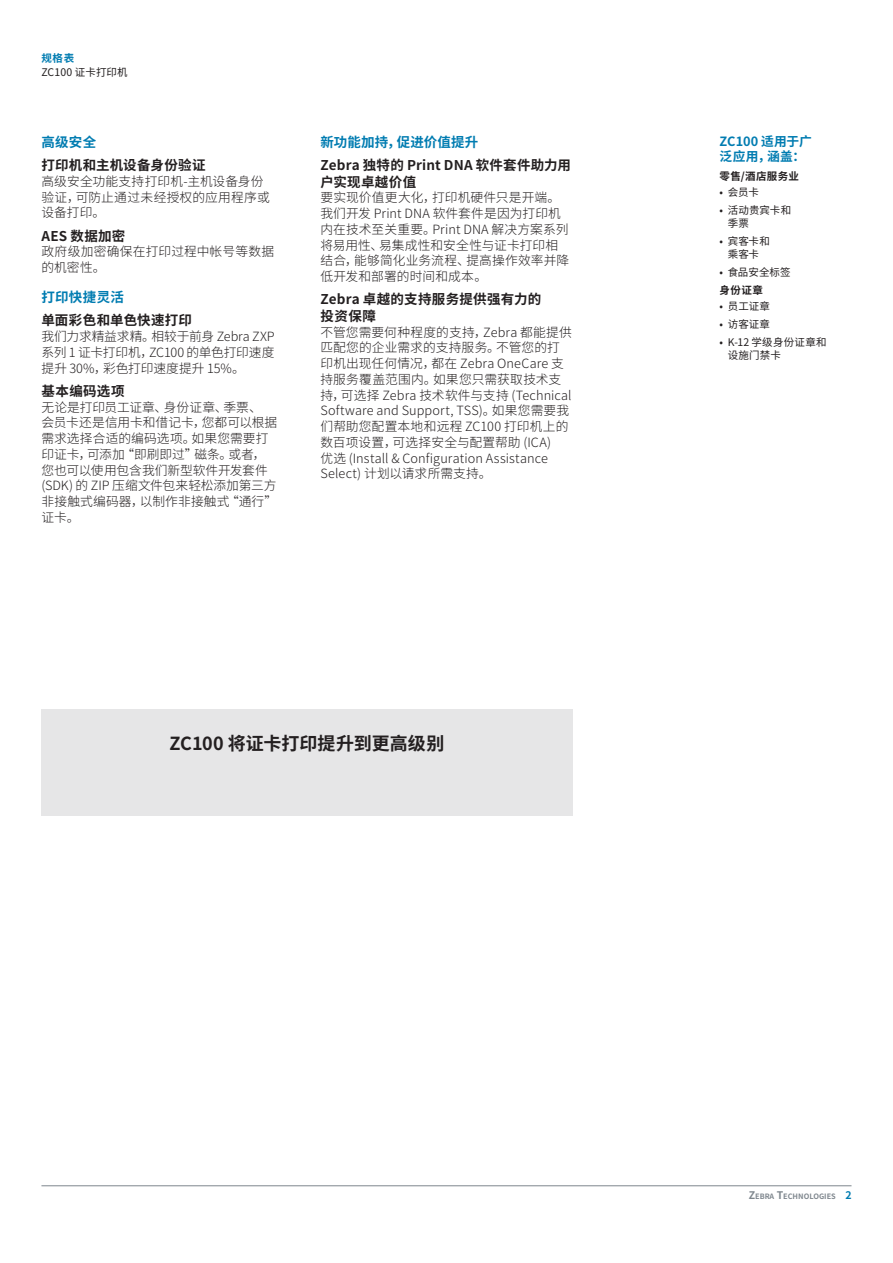
<style>
.page{position:relative;width:893px;height:1263px;background:#fff}
.page>*{position:absolute;margin:0;border:0;box-sizing:border-box;transform-origin:0 0}
.CTA-Call_To_Action{font:700 18px "Noto Sans CJ Ksc";color:#231f20}
.Heading-4{font:700 13.5px/16.5px "Noto Sans CJ Ksc";letter-spacing:.02em;color:#231f20}
.PILLAR{font:700 13.5px "Noto Sans CJ Ksc";letter-spacing:.015em;color:#007cb1}
.Body{font:700 13.5px "Noto Sans CJ Ksc";color:#007cb1}
.Body-2{font:300 12.75px/15.8px "Noto Sans CJ Ksc";letter-spacing:.005em;color:#231f20}
.Head_Color-Sidebar{font:700 12.75px/15px "Noto Sans CJ Ksc";letter-spacing:.01em;color:#007cb1}
.t1{font:10.5px/12.8px "Noto Sans CJ Ksc";letter-spacing:.015em;color:#231f20}
.Subhead-Sidebar{font:700 10.5px "Noto Sans CJ Ksc";letter-spacing:.035em;color:#231f20}
.Collateral_Type{font:700 10.5px "Noto Sans CJ Ksc";color:#007cb1}
.Footer_Right{font:700 7.35px "Noto Sans CJ Ksc";color:#7e868d}
.s1{font-size:10.5px}
.s2{font-size:10.5px;color:#007cb1}
</style>
<div class="page">
<hr style="left:41px;top:1185px;width:810px;height:1px;background:#7e868d">
<div style="left:41px;top:709px;width:531px;height:107px;background:#e6e6e7"></div>
<p class="Collateral_Type" style="left:41px;top:52px;width:34px">规格表</p>
<p class="t1" style="left:41px;top:66px;width:88px">ZC100 证卡打印机</p>
<p class="Body" style="left:41px;top:134px;width:56px">高级安全</p>
<p class="Heading-4" style="left:41px;top:157px;width:166px">打印机和主机设备身份验证</p>
<p class="Body-2" style="left:41px;top:174px;width:230px">高级安全功能支持打印机-主机设备身份验证，可防止通过未经授权的应用程序或设备打印。</p>
<p class="Heading-4" style="left:41px;top:228px;width:85px">AES 数据加密</p>
<p class="Body-2" style="left:41px;top:244px;width:234px">政府级加密确保在打印过程中帐号等数据的机密性。</p>
<p class="PILLAR" style="left:41px;top:290px;width:84px">打印快捷灵活</p>
<p class="Heading-4" style="left:41px;top:312px;width:152px">单面彩色和单色快速打印</p>
<p class="Body-2" style="left:41px;top:329px;width:235px;text-align:justify">我们力求精益求精。相较于前身 Zebra ZXP系列 1 证卡打印机，ZC100 的单色打印速度提升 30%，彩色打印速度提升 15%。</p>
<p class="Heading-4" style="left:41px;top:383px;width:85px">基本编码选项</p>
<p class="Body-2" style="left:41px;top:399px;width:237px">无论是打印员工证章、身份证章、季票、会员卡还是信用卡和借记卡，您都可以根据需求选择合适的编码选项。如果您需要打印证卡，可添加“即刷即过”磁条。或者，您也可以使用包含我们新型软件开发套件(SDK) 的 ZIP 压缩文件包来轻松添加第三方非接触式编码器，以制作非接触式“通行”证卡。</p>
<p class="PILLAR" style="left:320px;top:134px;width:159px">新功能加持，促进价值提升</p>
<p class="Heading-4" style="left:320px;top:157px;width:252px">Zebra 独特的 Print DNA 软件套件助力用户实现卓越价值</p>
<p class="Body-2" style="left:320px;top:190px;width:250px">要实现价值更大化，打印机硬件只是开端。我们开发 Print DNA 软件套件是因为打印机内在技术至关重要。Print DNA 解决方案系列将易用性、易集成性和安全性与证卡打印相结合，能够简化业务流程、提高操作效率并降低开发和部署的时间和成本。</p>
<p class="Heading-4" style="left:320px;top:291px;width:222px">Zebra 卓越的支持服务提供强有力的投资保障</p>
<p class="Body-2" style="left:320px;top:324px;width:253px">不管您需要何种程度的支持，Zebra 都能提供匹配您的企业需求的支持服务。不管您的打印机出现任何情况，都在 Zebra OneCare 支持服务覆盖范围内。如果您只需获取技术支持，可选择 Zebra 技术软件与支持 (Technical<br>Software and Support, TSS)。如果您需要我们帮助您配置本地和远程 ZC100 打印机上的数百项设置，可选择安全与配置帮助 (ICA)<br>优选 (Install &amp; Configuration Assistance<br>Select) 计划以请求所需支持。</p>
<p class="CTA-Call_To_Action" style="left:170px;top:733px;width:276px">ZC100 将证卡打印提升到更高级别</p>
<p class="Head_Color-Sidebar" style="left:720px;top:134px;width:94px">ZC100 适用于广泛应用，涵盖：</p>
<p class="Subhead-Sidebar" style="left:720px;top:170px;width:81px">零售/酒店服务业</p>
<p class="t1" style="left:720px;top:186px;width:41px">• 会员卡</p>
<p class="t1" style="left:728px;top:204px;width:65px;text-indent:-8px">• 活动贵宾卡和季票</p>
<p class="t1" style="left:720px;top:235px;width:52px;text-align:center">• 宾客卡和乘客卡</p>
<p class="t1" style="left:720px;top:266px;width:73px">• 食品安全标签</p>
<p class="Subhead-Sidebar" style="left:720px;top:284px;width:45px">身份证章</p>
<p class="t1" style="left:720px;top:300px;width:52px">• 员工证章</p>
<p class="t1" style="left:720px;top:318px;width:52px">• 访客证章</p>
<p class="t1" style="left:728px;top:336px;width:100px;text-indent:-8px">• K-12 学级身份证章和设施门禁卡</p>
<p class="Footer_Right" style="left:749px;top:1192px;width:104px"><span class="s1">Z</span>EBRA <span class="s1">T</span>ECHNOLOGIES <span class="s2">2</span></p>
</div>
